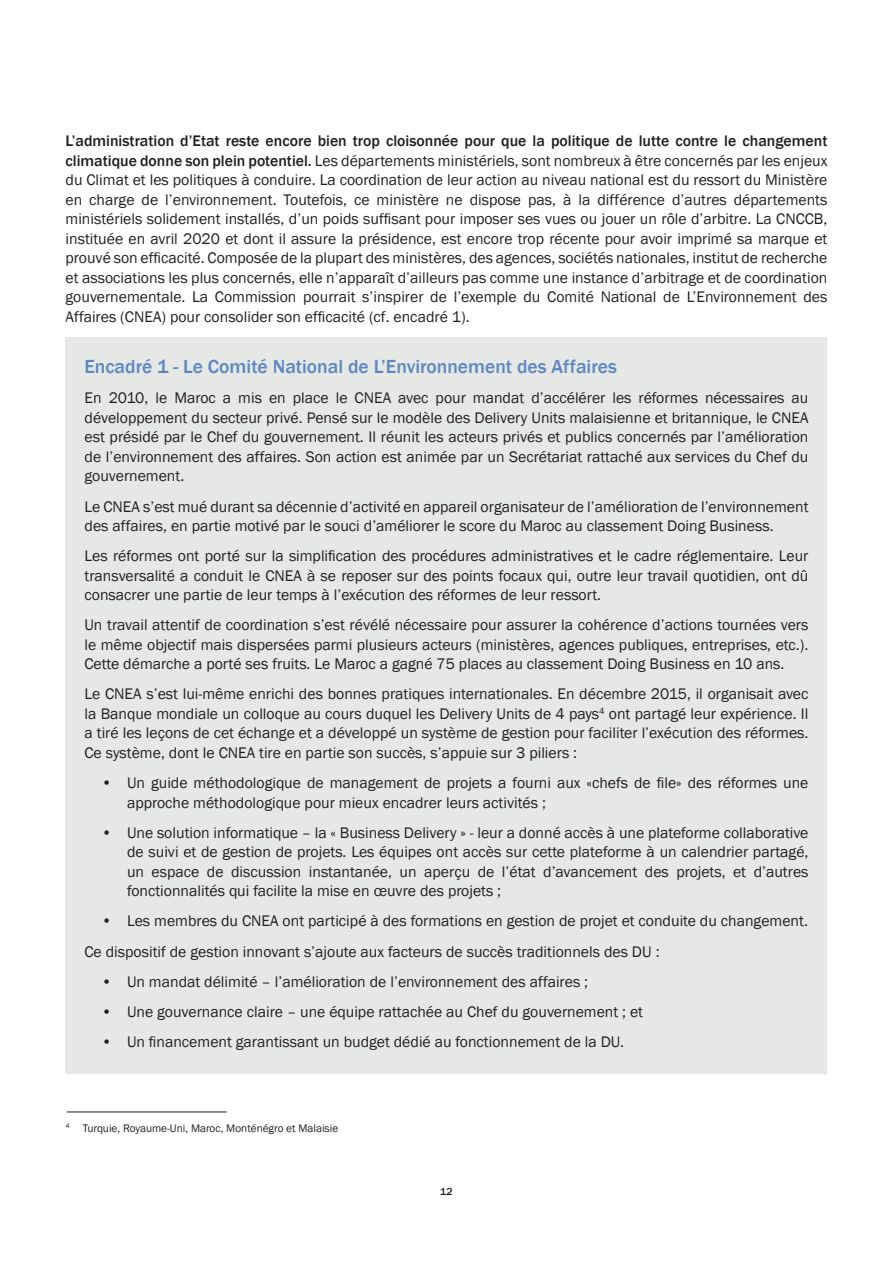
<style>
.page{position:relative;width:893px;height:1263px;background:#fff}
.page>*{position:absolute;margin:0;border:0;box-sizing:border-box;transform-origin:0 0}
.Titre_box{font:500 19.5px "Franklin Gothic";color:#5e86c4}
.Texte{font:15.75px/19.5px "Franklin Gothic";color:#231f20;text-align:justify}
.Légende{font:11.25px "Franklin Gothic";color:#231f20}
.t1{font:500 10.5px "Franklin Gothic";color:#231e32}
.s1{font-weight:500}
</style>
<div class="page">
<hr style="left:67px;top:1112px;width:159px;height:1px;background:#231f20">
<div style="left:66px;top:337px;width:761px;height:737px;background:#e5e8e5"></div>
<p class="Texte" style="left:66px;top:131px;width:763px"><span class="s1">L’administration d’Etat reste encore bien trop cloisonnée pour que la politique de lutte contre le changement climatique donne son plein potentiel.</span> Les départements ministériels, sont nombreux à être concernés par les enjeux du Climat et les politiques à conduire. La coordination de leur action au niveau national est du ressort du Ministère en charge de l’environnement. Toutefois, ce ministère ne dispose pas, à la différence d’autres départements ministériels solidement installés, d’un poids suffisant pour imposer ses vues ou jouer un rôle d’arbitre. La CNCCB, instituée en avril 2020 et dont il assure la présidence, est encore trop récente pour avoir imprimé sa marque et prouvé son efficacité. Composée de la plupart des ministères, des agences, sociétés nationales, institut de recherche et associations les plus concernés, elle n’apparaît d’ailleurs pas comme une instance d’arbitrage et de coordination gouvernementale. La Commission pourrait s’inspirer de l’exemple du Comité National de L’Environnement des Affaires (CNEA) pour consolider son efficacité (cf. encadré 1).</p>
<p class="Titre_box" style="left:85px;top:355px;width:534px">Encadré 1 - Le Comité National de L’Environnement des Affaires</p>
<p class="Texte" style="left:85px;top:389px;width:725px">En 2010, le Maroc a mis en place le CNEA avec pour mandat d’accélérer les réformes nécessaires au développement du secteur privé. Pensé sur le modèle des Delivery Units malaisienne et britannique, le CNEA est présidé par le Chef du gouvernement. Il réunit les acteurs privés et publics concernés par l’amélioration de l’environnement des affaires. Son action est animée par un Secrétariat rattaché aux services du Chef du gouvernement.</p>
<p class="Texte" style="left:85px;top:497px;width:725px">Le CNEA s’est mué durant sa décennie d’activité en appareil organisateur de l’amélioration de l’environnement des affaires, en partie motivé par le souci d’améliorer le score du Maroc au classement Doing Business.</p>
<p class="Texte" style="left:85px;top:546px;width:725px">Les réformes ont porté sur la simplification des procédures administratives et le cadre réglementaire. Leur transversalité a conduit le CNEA à se reposer sur des points focaux qui, outre leur travail quotidien, ont dû consacrer une partie de leur temps à l’exécution des réformes de leur ressort.</p>
<p class="Texte" style="left:85px;top:616px;width:725px">Un travail attentif de coordination s’est révélé nécessaire pour assurer la cohérence d’actions tournées vers le même objectif mais dispersées parmi plusieurs acteurs (ministères, agences publiques, entreprises, etc.).<br>Cette démarche a porté ses fruits. Le Maroc a gagné 75 places au classement Doing Business en 10 ans.</p>
<p class="Texte" style="left:85px;top:685px;width:725px">Le CNEA s’est lui-même enrichi des bonnes pratiques internationales. En décembre 2015, il organisait avec la Banque mondiale un colloque au cours duquel les Delivery Units de 4 pays<sup>4</sup> ont partagé leur expérience. Il a tiré les leçons de cet échange et a développé un système de gestion pour faciliter l’exécution des réformes.<br>Ce système, dont le CNEA tire en partie son succès, s’appuie sur 3 piliers :</p>
<p class="Texte" style="left:127px;top:773px;width:683px;text-indent:-26px">• Un guide méthodologique de management de projets a fourni aux «chefs de file» des réformes une approche méthodologique pour mieux encadrer leurs activités ;</p>
<p class="Texte" style="left:127px;top:823px;width:683px;text-indent:-26px">• Une solution informatique – la « Business Delivery » - leur a donné accès à une plateforme collaborative de suivi et de gestion de projets. Les équipes ont accès sur cette plateforme à un calendrier partagé, un espace de discussion instantanée, un aperçu de l’état d’avancement des projets, et d’autres fonctionnalités qui facilite la mise en œuvre des projets ;</p>
<p class="Texte" style="left:102px;top:912px;width:708px">• Les membres du CNEA ont participé à des formations en gestion de projet et conduite du changement.</p>
<p class="Texte" style="left:85px;top:942px;width:577px">Ce dispositif de gestion innovant s’ajoute aux facteurs de succès traditionnels des DU :</p>
<p class="Texte" style="left:102px;top:972px;width:488px">• Un mandat délimité – l’amélioration de l’environnement des affaires ;</p>
<p class="Texte" style="left:102px;top:1002px;width:543px">• Une gouvernance claire – une équipe rattachée au Chef du gouvernement ; et</p>
<p class="Texte" style="left:102px;top:1032px;width:524px">• Un financement garantissant un budget dédié au fonctionnement de la DU.</p>
<p class="Légende" style="left:66px;top:1121px;width:274px"><sup>4</sup> Turquie, Royaume-Uni, Maroc, Monténégro et Malaisie</p>
<p class="t1" style="left:440px;top:1185px;width:14px">12</p>
</div>
